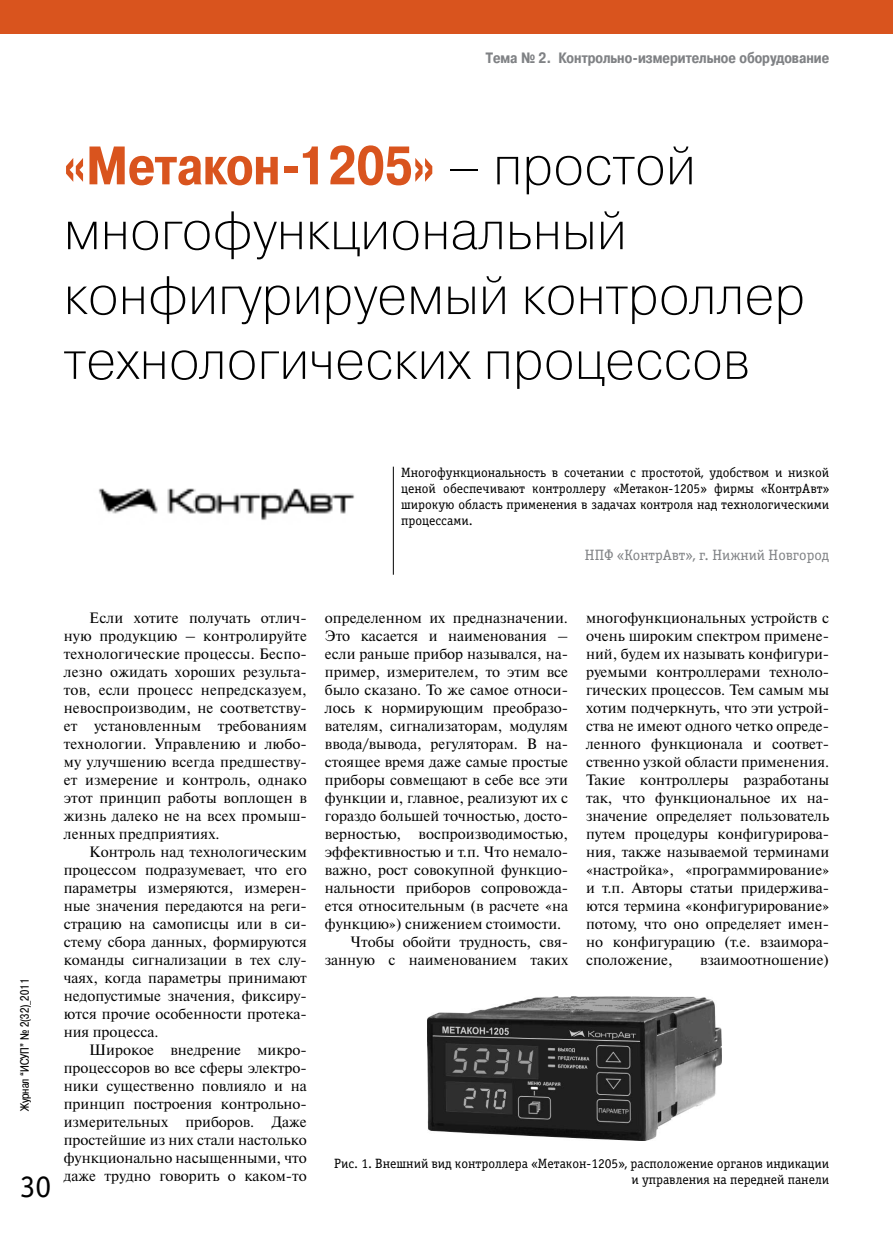
<style>
.page{position:relative;width:893px;height:1234px;background:#fff}
.page>*{position:absolute;margin:0;border:0;box-sizing:border-box;transform-origin:0 0}
.t1{font:54px/64.8px "Pragmatica Light C";color:#000}
.t2{font:700 54px "Pragmatica Cond C";color:#d9541e}
.t3{font:31.5px "Officina Serif C";color:#000}
.t4{font:15px/18px "Newton C";color:#000;text-align:justify}
.t5{font:700 15px "Pragmatica Cond C";color:#808285}
.t6{font:15px "Officina Serif C";color:#808285}
.t7{font:13.5px/16.2px "Officina Serif C";color:#000;text-align:justify}
.t8{font:12px "Pragmatica Cond C";color:#000}
.s1{font-family:"Pragmatica Light C";font-weight:400;color:#000}
</style>
<div class="page">
<div style="left:0;top:0;width:893px;height:34px;background:#d9541e"></div>
<hr style="left:393px;top:466px;width:1px;height:108px;background:#000">
<img style="left:98px;top:488px;width:257px;height:32px">
<img style="left:427px;top:996px;width:294px;height:144px">
<p class="t5" style="left:486px;top:50px;width:345px">Тема № 2. Контрольно-измерительное оборудование</p>
<h1 class="t2" style="left:64px;top:136px;width:634px">«Метакон-1205» <span class="s1">– простой</span></h1>
<h1 class="t1" style="left:64px;top:198px;width:743px">многофункциональный конфигурируемый контроллер технологических процессов</h1>
<p class="t7" style="left:401px;top:464px;width:430px">Многофункциональность в сочетании с простотой, удобством и низкой ценой обеспечивают контроллеру «Метакон-1205» фирмы «КонтрАвт» широкую область применения в задачах контроля над технологическими процессами.</p>
<p class="t6" style="left:585px;top:547px;width:246px">НПФ «КонтрАвт», г. Нижний Новгород</p>
<p class="t8" style="left:18px;top:1110px;width:134px;rotate:-90deg">Журнал “ИСУП” № 2(32)_2011</p>
<h2 class="t3" style="left:20px;top:1168px;width:33px">30</h2>
<p class="t4" style="left:64px;top:608px;width:245px;text-indent:26px">Если хотите получать отлич&shy;ную продукцию – контролируйте технологические процессы. Беспо&shy;лезно ожидать хороших результа&shy;тов, если процесс непредсказуем, невоспроизводим, не соответству&shy;ет установленным требованиям технологии. Управлению и любо&shy;му улучшению всегда предшеству&shy;ет измерение и контроль, однако этот принцип работы воплощен в жизнь далеко не на всех промыш&shy;ленных предприятиях.</p>
<p class="t4" style="left:64px;top:842px;width:245px;text-indent:26px">Контроль над технологическим процессом подразумевает, что его параметры измеряются, измерен&shy;ные значения передаются на реги&shy;страцию на самописцы или в си&shy;стему сбора данных, формируются команды сигнализации в тех слу&shy;чаях, когда параметры принимают недопустимые значения, фиксиру&shy;ются прочие особенности протека&shy;ния процесса.</p>
<p class="t4" style="left:64px;top:1040px;width:245px;text-indent:26px">Широкое внедрение микро&shy;процессоров во все сферы электро&shy;ники существенно повлияло и на принцип построения контрольно&shy;измерительных приборов. Даже простейшие из них стали настолько функционально насыщенными, что даже трудно говорить о каком-то</p>
<p class="t4" style="left:325px;top:608px;width:245px">определенном их предназначении.</p>
<p class="t4" style="left:325px;top:626px;width:245px">Это касается и наименования –</p>
<p class="t4" style="left:325px;top:644px;width:245px">если раньше прибор назывался, на-</p>
<p class="t4" style="left:325px;top:662px;width:245px">пример, измерителем, то этим все</p>
<p class="t4" style="left:325px;top:680px;width:245px">было сказано. То же самое относи-</p>
<p class="t4" style="left:325px;top:698px;width:245px">лось к нормирующим преобразо-</p>
<p class="t4" style="left:325px;top:716px;width:245px">вателям, сигнализаторам, модулям</p>
<p class="t4" style="left:325px;top:734px;width:245px">ввода/вывода, регуляторам. В на-</p>
<p class="t4" style="left:325px;top:752px;width:245px">стоящее время даже самые простые</p>
<p class="t4" style="left:325px;top:770px;width:245px">приборы совмещают в себе все эти</p>
<p class="t4" style="left:325px;top:788px;width:245px">функции и, главное, реализуют их с</p>
<p class="t4" style="left:325px;top:806px;width:245px">гораздо большей точностью, досто-</p>
<p class="t4" style="left:325px;top:824px;width:245px">верностью, воспроизводимостью,</p>
<p class="t4" style="left:325px;top:842px;width:245px">эффективностью и т.п. Что немало-</p>
<p class="t4" style="left:325px;top:860px;width:245px">важно, рост совокупной функцио-</p>
<p class="t4" style="left:325px;top:878px;width:245px">нальности приборов сопровожда-</p>
<p class="t4" style="left:325px;top:896px;width:245px">ется относительным (в расчете «на</p>
<p class="t4" style="left:325px;top:914px;width:238px">функцию») снижением стоимости.</p>
<p class="t4" style="left:350px;top:932px;width:219px">Чтобы обойти трудность, свя-</p>
<p class="t4" style="left:325px;top:950px;width:245px">занную с наименованием таких</p>
<p class="t4" style="left:586px;top:608px;width:245px">многофункциональных устройств с очень широким спектром примене&shy;ний, будем их называть конфигури&shy;руемыми контроллерами техноло&shy;гических процессов. Тем самым мы хотим подчеркнуть, что эти устрой&shy;ства не имеют одного четко опреде&shy;ленного функционала и соответ&shy;ственно узкой области применения.<br>Такие контроллеры разработаны так, что функциональное их на&shy;значение определяет пользователь путем процедуры конфигурирова&shy;ния, также называемой терминами «настройка», «программирование» и т.п. Авторы статьи придержива&shy;ются термина «конфигурирование» потому, что оно определяет имен&shy;но конфигурацию (т.е. взаимора&shy;сположение,</p>
<p class="t4" style="left:700px;top:950px;width:131px">взаимоотношение)</p>
<p class="t7" style="left:334px;top:1154px;width:496px;text-align:right">Рис. 1. Внешний вид контроллера «Метакон-1205», расположение органов индикации и управления на передней панели</p>
</div>
